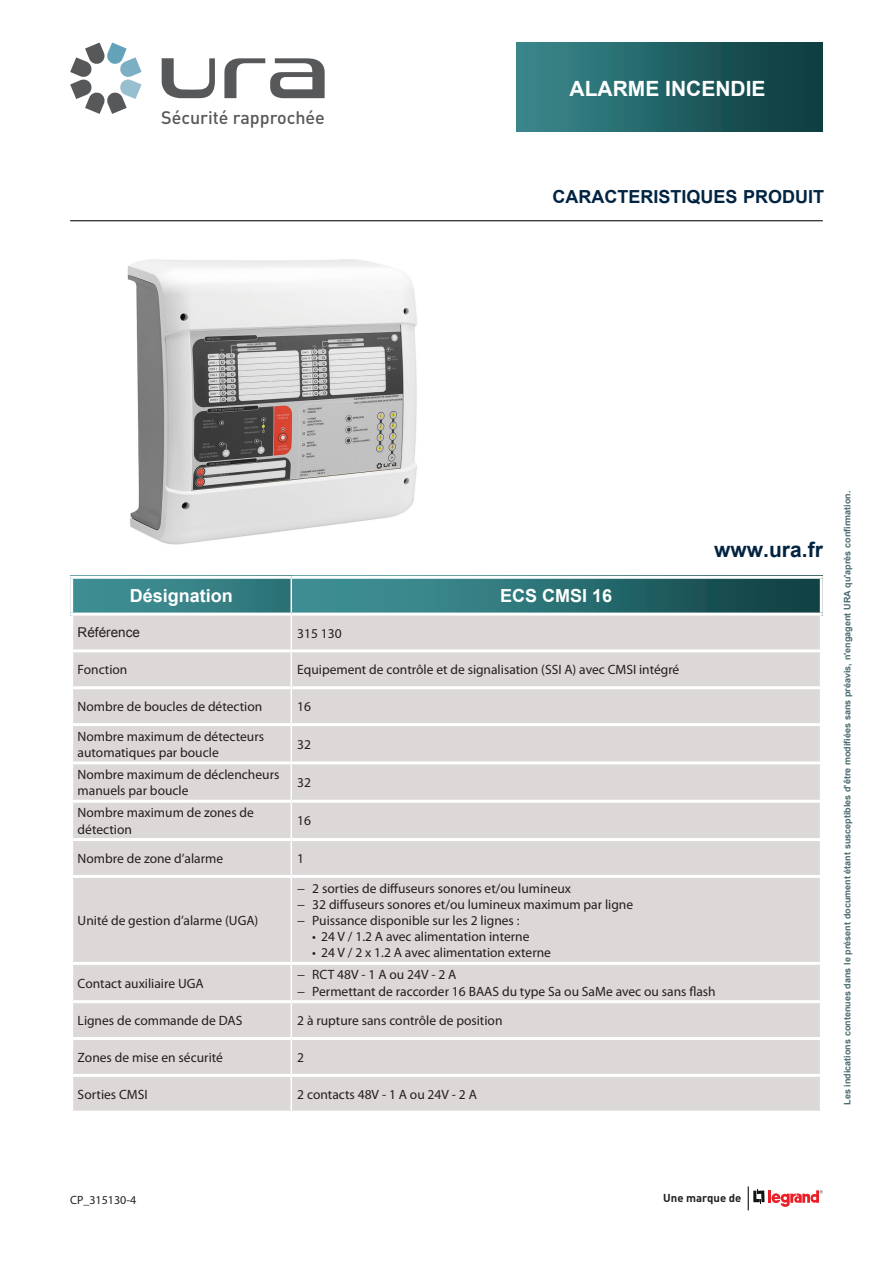
<style>
.page{position:relative;width:893px;height:1263px;background:#fff}
.page>*{position:absolute;margin:0;border:0;box-sizing:border-box;transform-origin:0 0}
.Coordonnées{font:700 21px "Arial";color:#fff}
.Référence{font:700 21px "Arial";color:#002442}
.t1{font:700 18px "Arial";color:#002442}
.t2{font:700 18px "Arial";color:#fff}
.t3{font:500 17.85px "DIN Pro";color:#57585a}
.t4{font:13.5px/16.2px "Myriad Pro";color:#231f20}
.t5{font:13.5px "Arial";color:#231f20}
.pied-de-page-suite{font:12px "Myriad Pro";color:#231f20}
.t6{font:700 11.4px "DIN Pro";color:#231f20}
.t7{font:700 9px "Arial";color:#486b6f}
</style>
<div class="page">
<hr style="left:70px;top:220px;width:753px;height:1px;background:#231f20">
<svg style="left:748px;top:1186px;width:75px;height:24px"></svg>
<svg style="left:162px;top:58px;width:53px;height:40px"></svg>
<svg style="left:70px;top:43px;width:72px;height:71px"></svg>
<svg style="left:224px;top:58px;width:101px;height:40px"></svg>
<div style="left:517px;top:43px;width:306px;height:89px;background:linear-gradient(to right,#3a898e,#0b393c)"></div>
<img style="left:127px;top:259px;width:290px;height:286px">
<svg style="left:293px;top:579px;width:527px;height:34px;background:#2c6f72"></svg>
<svg style="left:73px;top:579px;width:218px;height:34px;background:#398488"></svg>
<div style="left:73px;top:616px;width:747px;height:495px;background:#dcd8d7"></div>
<hr style="left:291px;top:616px;width:1px;height:33px;background:#fff">
<hr style="left:291px;top:652px;width:1px;height:34px;background:#fff">
<hr style="left:291px;top:689px;width:1px;height:34px;background:#fff">
<hr style="left:291px;top:726px;width:1px;height:35px;background:#fff">
<hr style="left:291px;top:764px;width:1px;height:36px;background:#fff">
<hr style="left:291px;top:803px;width:1px;height:35px;background:#fff">
<hr style="left:291px;top:841px;width:1px;height:34px;background:#fff">
<hr style="left:291px;top:878px;width:1px;height:84px;background:#fff">
<hr style="left:291px;top:965px;width:1px;height:35px;background:#fff">
<hr style="left:291px;top:1003px;width:1px;height:34px;background:#fff">
<hr style="left:291px;top:1040px;width:1px;height:34px;background:#fff">
<hr style="left:291px;top:1077px;width:1px;height:34px;background:#fff">
<hr style="left:70px;top:649px;width:221px;height:3px;background:#fff">
<hr style="left:291px;top:649px;width:532px;height:3px;background:#fff">
<hr style="left:70px;top:686px;width:221px;height:3px;background:#fff">
<hr style="left:291px;top:686px;width:532px;height:3px;background:#fff">
<hr style="left:70px;top:723px;width:221px;height:3px;background:#fff">
<hr style="left:291px;top:723px;width:532px;height:3px;background:#fff">
<hr style="left:70px;top:761px;width:221px;height:3px;background:#fff">
<hr style="left:291px;top:761px;width:532px;height:3px;background:#fff">
<hr style="left:70px;top:800px;width:221px;height:3px;background:#fff">
<hr style="left:291px;top:800px;width:532px;height:3px;background:#fff">
<hr style="left:70px;top:838px;width:221px;height:3px;background:#fff">
<hr style="left:291px;top:838px;width:532px;height:3px;background:#fff">
<hr style="left:70px;top:875px;width:221px;height:3px;background:#fff">
<hr style="left:291px;top:875px;width:532px;height:3px;background:#fff">
<hr style="left:70px;top:962px;width:221px;height:3px;background:#fff">
<hr style="left:291px;top:962px;width:532px;height:3px;background:#fff">
<hr style="left:70px;top:1000px;width:221px;height:3px;background:#fff">
<hr style="left:291px;top:1000px;width:532px;height:3px;background:#fff">
<hr style="left:70px;top:1037px;width:221px;height:3px;background:#fff">
<hr style="left:291px;top:1037px;width:532px;height:3px;background:#fff">
<hr style="left:70px;top:1074px;width:221px;height:3px;background:#fff">
<hr style="left:291px;top:1074px;width:532px;height:3px;background:#fff">
<h3 class="t3" style="left:161px;top:103px;width:165px">Sécurité rapprochée</h3>
<p class="Coordonnées" style="left:570px;top:74px;width:197px">ALARME INCENDIE</p>
<h2 class="t1" style="left:553px;top:185px;width:273px">CARACTERISTIQUES PRODUIT</h2>
<p class="t2" style="left:130px;top:584px;width:105px">Désignation</p>
<p class="t2" style="left:500px;top:584px;width:114px">ECS CMSI 16</p>
<p class="t5" style="left:78px;top:624px;width:64px">Référence</p>
<p class="t4" style="left:297px;top:625px;width:46px">315 130</p>
<p class="t4" style="left:78px;top:662px;width:51px">Fonction</p>
<p class="t4" style="left:297px;top:662px;width:384px">Equipement de contrôle et de signalisation (SSI A) avec CMSI intégré</p>
<p class="t4" style="left:78px;top:699px;width:186px">Nombre de boucles de détection</p>
<p class="t4" style="left:297px;top:699px;width:15px">16</p>
<p class="t4" style="left:78px;top:728px;width:188px">Nombre maximum de détecteurs automatiques par boucle</p>
<p class="t4" style="left:297px;top:736px;width:15px">32</p>
<p class="t4" style="left:78px;top:767px;width:203px">Nombre maximum de déclencheurs manuels par boucle</p>
<p class="t4" style="left:297px;top:775px;width:15px">32</p>
<p class="t4" style="left:78px;top:805px;width:178px">Nombre maximum de zones de détection</p>
<p class="t4" style="left:297px;top:813px;width:15px">16</p>
<p class="t4" style="left:78px;top:851px;width:147px">Nombre de zone d’alarme</p>
<p class="t4" style="left:297px;top:851px;width:8px">1</p>
<p class="t4" style="left:78px;top:912px;width:182px">Unité de gestion d’alarme (UGA)</p>
<p class="t4" style="left:297px;top:880px;width:275px">− 2 sorties de diffuseurs sonores et/ou lumineux</p>
<p class="t4" style="left:297px;top:896px;width:337px">− 32 diffuseurs sonores et/ou lumineux maximum par ligne</p>
<p class="t4" style="left:297px;top:912px;width:224px">− Puissance disponible sur les 2 lignes :</p>
<p class="t4" style="left:312px;top:929px;width:219px">• 24 V / 1.2 A avec alimentation interne</p>
<p class="t4" style="left:312px;top:945px;width:240px">• 24 V / 2 x 1.2 A avec alimentation externe</p>
<p class="Référence" style="left:714px;top:536px;width:110px">www.ura.fr</p>
<p class="t4" style="left:78px;top:975px;width:128px">Contact auxiliaire UGA</p>
<p class="t4" style="left:297px;top:967px;width:161px">− RCT 48V - 1 A ou 24V - 2 A</p>
<p class="t4" style="left:297px;top:983px;width:420px">− Permettant de raccorder 16 BAAS du type Sa ou SaMe avec ou sans flash</p>
<p class="t4" style="left:78px;top:1013px;width:166px">Lignes de commande de DAS</p>
<p class="t4" style="left:297px;top:1013px;width:207px">2 à rupture sans contrôle de position</p>
<p class="t4" style="left:78px;top:1049px;width:147px">Zones de mise en sécurité</p>
<p class="t4" style="left:297px;top:1049px;width:8px">2</p>
<p class="t4" style="left:78px;top:1086px;width:72px">Sorties CMSI</p>
<p class="t4" style="left:297px;top:1086px;width:181px">2 contacts 48V - 1 A ou 24V - 2 A</p>
<p class="t7" style="left:841px;top:1105px;width:616px;rotate:-90deg">Les indications contenues dans le présent document étant susceptibles d'être modifiées sans préavis, n'engagent URA qu'après confirmation.</p>
<p class="pied-de-page-suite" style="left:70px;top:1193px;width:68px">CP_315130-4</p>
<p class="t6" style="left:663px;top:1188px;width:80px">Une marque de</p>
</div>
